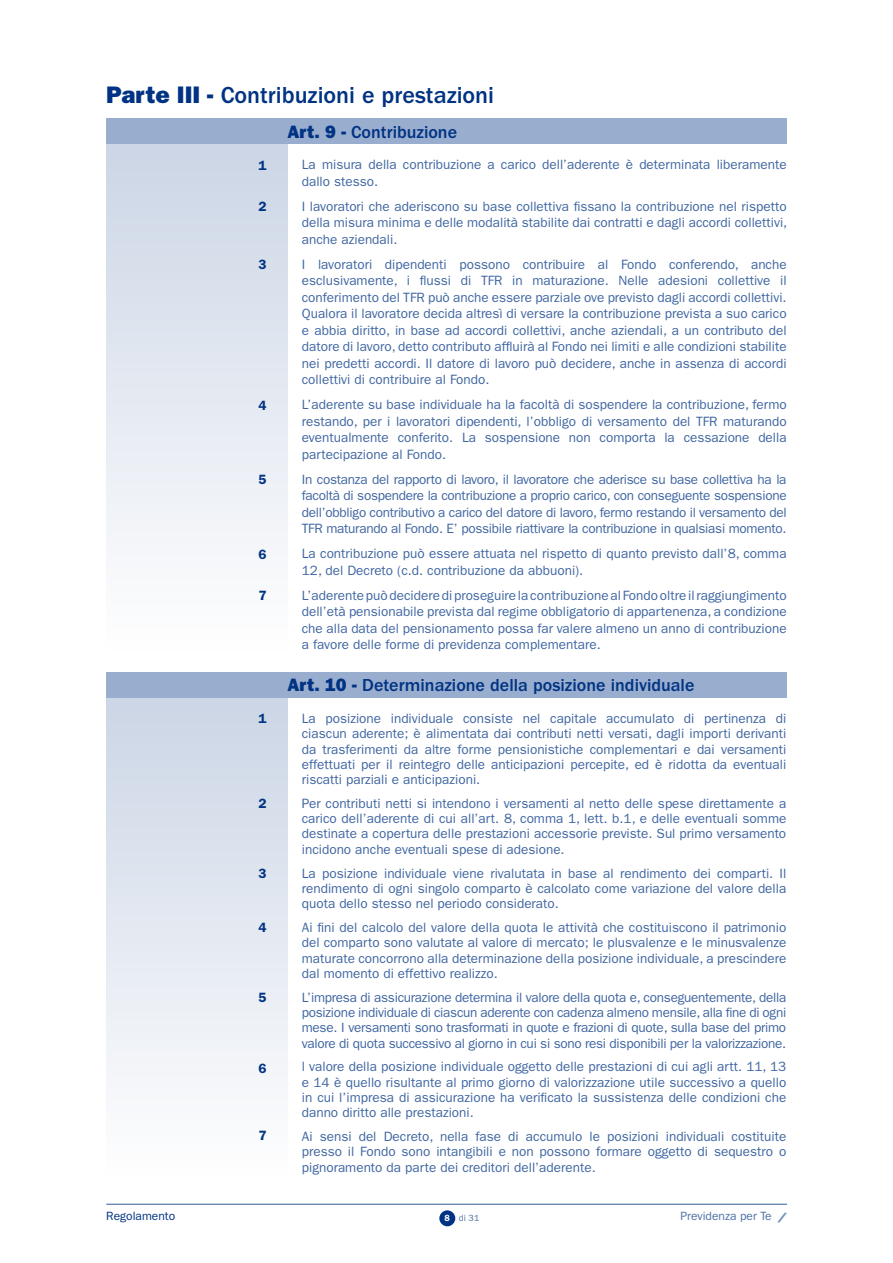
<style>
.page{position:relative;width:893px;height:1263px;background:#fff}
.page>*{position:absolute;margin:0;border:0;box-sizing:border-box;transform-origin:0 0}
.t1{font:500 24px "Franklin Gothic";color:#003383}
.t2{font:500 18px "Franklin Gothic";color:#003383}
.t3{font:13.5px/16.5px "Franklin Gothic";color:#4066a2;text-align:justify}
.t4{font:600 13.5px "Franklin Gothic";color:#003383}
.t5{font:12px "Franklin Gothic";color:#4d70a8}
.t6{font:12px "Franklin Gothic";color:#003383}
.t7{font:9px "Franklin Gothic";color:#4d70a8}
.s1{font-weight:800}
.s2{font-weight:600;color:#fff}
</style>
<div class="page">
<svg style="left:777px;top:1213px;width:10px;height:9px"></svg>
<hr style="left:106px;top:1204px;width:681px;height:1px;background:#335c9c">
<div style="left:439px;top:1210px;width:16px;height:16px;background:#003383;border-radius:50%"></div>
<div style="left:106px;top:144px;width:181px;height:507px;background:linear-gradient(to bottom,#ccd5e5,#fefefe)"></div>
<div style="left:106px;top:118px;width:681px;height:26px;background:#99adce"></div>
<div style="left:106px;top:698px;width:181px;height:480px;background:linear-gradient(to bottom,#ccd5e5,#fefefe)"></div>
<div style="left:106px;top:672px;width:681px;height:25px;background:#99adce"></div>
<h1 class="t1" style="left:106px;top:82px;width:389px"><span class="s1">Parte III -</span> Contribuzioni e prestazioni</h1>
<p class="t4" style="left:258px;top:157px;width:10px">1</p>
<p class="t4" style="left:258px;top:199px;width:10px">2</p>
<p class="t4" style="left:258px;top:257px;width:10px">3</p>
<p class="t4" style="left:258px;top:397px;width:10px">4</p>
<p class="t4" style="left:258px;top:472px;width:10px">5</p>
<p class="t4" style="left:258px;top:546px;width:10px">6</p>
<p class="t4" style="left:258px;top:588px;width:10px">7</p>
<p class="t4" style="left:258px;top:710px;width:10px">1</p>
<p class="t4" style="left:258px;top:795px;width:10px">2</p>
<p class="t4" style="left:258px;top:865px;width:10px">3</p>
<p class="t4" style="left:258px;top:919px;width:10px">4</p>
<p class="t4" style="left:258px;top:989px;width:10px">5</p>
<p class="t4" style="left:258px;top:1060px;width:10px">6</p>
<p class="t4" style="left:258px;top:1127px;width:10px">7</p>
<h2 class="t2" style="left:287px;top:121px;width:171px"><span class="s1">Art. 9 -</span> Contribuzione</h2>
<p class="t3" style="left:302px;top:156px;width:486px">La misura della contribuzione a carico dell’aderente è determinata liberamente dallo stesso.</p>
<p class="t3" style="left:302px;top:198px;width:487px">I lavoratori che aderiscono su base collettiva fissano la contribuzione nel rispetto della misura minima e delle modalità stabilite dai contratti e dagli accordi collettivi, anche aziendali.</p>
<p class="t3" style="left:302px;top:256px;width:486px">I lavoratori dipendenti possono contribuire al Fondo conferendo, anche esclusivamente, i flussi di TFR in maturazione. Nelle adesioni collettive il conferimento del TFR può anche essere parziale ove previsto dagli accordi collettivi.<br>Qualora il lavoratore decida altresì di versare la contribuzione prevista a suo carico e abbia diritto, in base ad accordi collettivi, anche aziendali, a un contributo del datore di lavoro, detto contributo affluirà al Fondo nei limiti e alle condizioni stabilite nei predetti accordi. Il datore di lavoro può decidere, anche in assenza di accordi collettivi di contribuire al Fondo.</p>
<p class="t3" style="left:302px;top:396px;width:486px">L’aderente su base individuale ha la facoltà di sospendere la contribuzione, fermo restando, per i lavoratori dipendenti, l’obbligo di versamento del TFR maturando eventualmente conferito. La sospensione non comporta la cessazione della partecipazione al Fondo.</p>
<p class="t3" style="left:302px;top:471px;width:486px">In costanza del rapporto di lavoro, il lavoratore che aderisce su base collettiva ha la facoltà di sospendere la contribuzione a proprio carico, con conseguente sospensione dell’obbligo contributivo a carico del datore di lavoro, fermo restando il versamento del TFR maturando al Fondo. E’ possibile riattivare la contribuzione in qualsiasi momento.</p>
<p class="t3" style="left:302px;top:545px;width:486px">La contribuzione può essere attuata nel rispetto di quanto previsto dall’8, comma<br>12, del Decreto (c.d. contribuzione da abbuoni).</p>
<p class="t3" style="left:302px;top:587px;width:486px">L’aderente può decidere di proseguire la contribuzione al Fondo oltre il raggiungimento dell’età pensionabile prevista dal regime obbligatorio di appartenenza, a condizione che alla data del pensionamento possa far valere almeno un anno di contribuzione a favore delle forme di previdenza complementare.</p>
<h2 class="t2" style="left:287px;top:675px;width:408px"><span class="s1">Art. 10 -</span> Determinazione della posizione individuale</h2>
<p class="t3" style="left:302px;top:711px;width:486px;line-height:15.3px">La posizione individuale consiste nel capitale accumulato di pertinenza di ciascun aderente; è alimentata dai contributi netti versati, dagli importi derivanti da trasferimenti da altre forme pensionistiche complementari e dai versamenti effettuati per il reintegro delle anticipazioni percepite, ed è ridotta da eventuali riscatti parziali e anticipazioni.</p>
<p class="t3" style="left:302px;top:796px;width:486px;line-height:15.3px">Per contributi netti si intendono i versamenti al netto delle spese direttamente a carico dell’aderente di cui all’art. 8, comma 1, lett. b.1, e delle eventuali somme destinate a copertura delle prestazioni accessorie previste. Sul primo versamento incidono anche eventuali spese di adesione.</p>
<p class="t3" style="left:302px;top:865px;width:486px;line-height:15.3px">La posizione individuale viene rivalutata in base al rendimento dei comparti. Il rendimento di ogni singolo comparto è calcolato come variazione del valore della quota dello stesso nel periodo considerato.</p>
<p class="t3" style="left:302px;top:920px;width:486px;line-height:15.3px">Ai fini del calcolo del valore della quota le attività che costituiscono il patrimonio del comparto sono valutate al valore di mercato; le plusvalenze e le minusvalenze maturate concorrono alla determinazione della posizione individuale, a prescindere dal momento di effettivo realizzo.</p>
<p class="t3" style="left:302px;top:989px;width:486px;line-height:15.3px">L’impresa di assicurazione determina il valore della quota e, conseguentemente, della posizione individuale di ciascun aderente con cadenza almeno mensile, alla fine di ogni mese. I versamenti sono trasformati in quote e frazioni di quote, sulla base del primo valore di quota successivo al giorno in cui si sono resi disponibili per la valorizzazione.</p>
<p class="t3" style="left:302px;top:1059px;width:486px;line-height:15.3px">l valore della posizione individuale oggetto delle prestazioni di cui agli artt. 11, 13 e 14 è quello risultante al primo giorno di valorizzazione utile successivo a quello in cui l’impresa di assicurazione ha verificato la sussistenza delle condizioni che danno diritto alle prestazioni.</p>
<p class="t3" style="left:302px;top:1129px;width:486px;line-height:15.3px">Ai sensi del Decreto, nella fase di accumulo le posizioni individuali costituite presso il Fondo sono intangibili e non possono formare oggetto di sequestro o pignoramento da parte dei creditori dell’aderente.</p>
<p class="t6" style="left:106px;top:1209px;width:70px">Regolamento</p>
<p class="t7" style="left:445px;top:1212px;width:36px"><span class="s2">8</span> di 31</p>
<p class="t5" style="left:680px;top:1209px;width:93px">Previdenza per Te</p>
</div>
